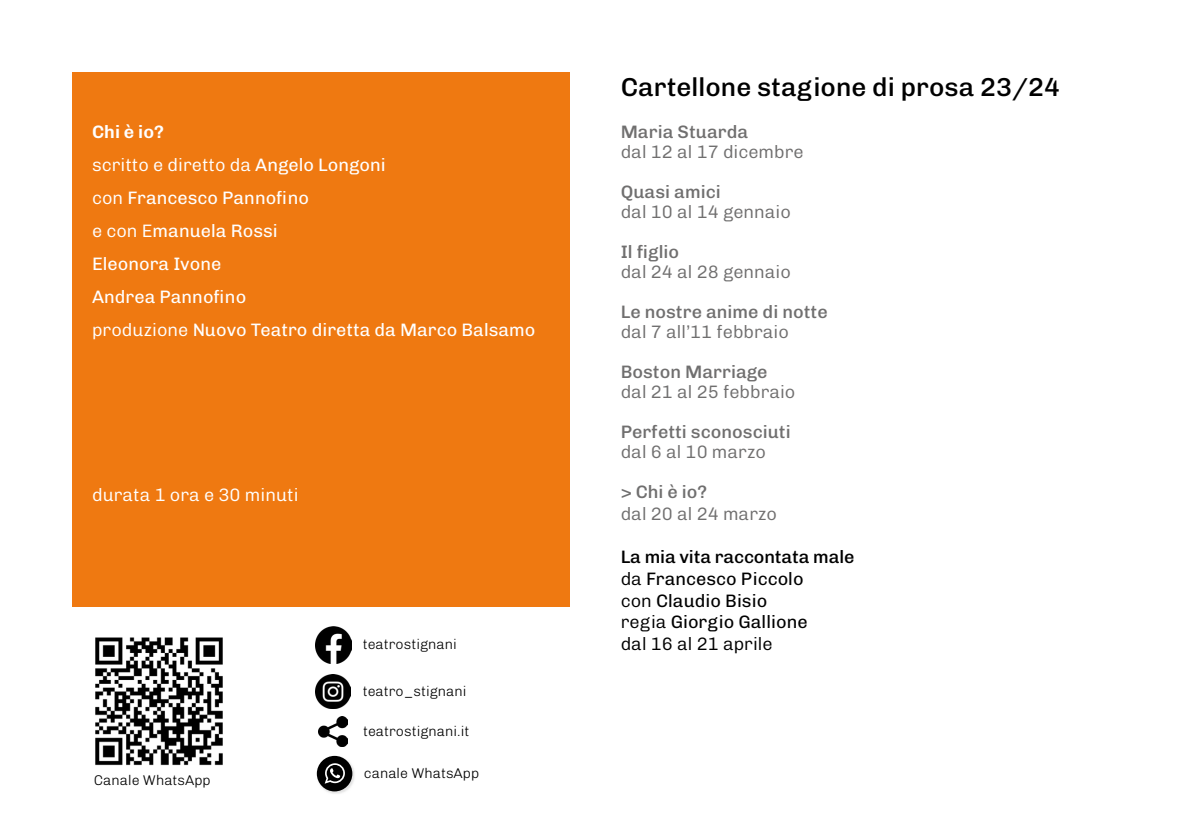
<style>
.page{position:relative;width:1191px;height:840px;background:#fff}
.page>*{position:absolute;margin:0;border:0;box-sizing:border-box;transform-origin:0 0}
.t1{font:500 26px "Chivo";color:#000}
.t2{font:18px/33px "Chivo";color:#fff}
.t3{font:300 18px "Chivo";color:#706f6f}
.t4{font:500 18px "Chivo";color:#706f6f}
.t5{font:18px/21.6px "Chivo";color:#000}
.t6{font:300 18px "Chivo";color:#fff}
.t7{font:200 14px "Chivo";color:#000}
.s1{font-weight:600}
.s2{font-weight:300}
.s3{font-weight:500}
</style>
<div class="page">
<div style="left:72px;top:72px;width:497px;height:535px;background:#ef7911"></div>
<img style="left:95px;top:637px;width:128px;height:129px">
<img style="left:316px;top:674px;width:34px;height:34px">
<img style="left:316px;top:626px;width:36px;height:37px">
<img style="left:318px;top:716px;width:30px;height:29px">
<img style="left:316px;top:760px;width:38px;height:34px">
<div style="left:317px;top:755px;width:35px;height:36px;background:#000;border-radius:50%"></div>
<svg style="left:325px;top:763px;width:20px;height:20px"></svg>
<p class="t2" style="left:92px;top:114px;width:445px"><span class="s1">Chi è io?<br></span><span class="s2">scritto e diretto da</span> Angelo Longoni<br><span class="s2">con</span> Francesco Pannofino<br><span class="s2">e con E</span>manuela Rossi<br>Eleonora Ivone<br>Andrea Pannofino<br><span class="s2">produzione</span> Nuovo Teatro diretta da Marco Balsamo</p>
<p class="t6" style="left:92px;top:480px;width:208px">durata 1 ora e 30 minuti</p>
<p class="t7" style="left:94px;top:769px;width:118px">Canale WhatsApp</p>
<p class="t7" style="left:363px;top:633px;width:96px">teatrostignani</p>
<p class="t7" style="left:363px;top:680px;width:105px">teatro_stignani</p>
<p class="t7" style="left:363px;top:719px;width:108px">teatrostignani.it</p>
<p class="t7" style="left:364px;top:762px;width:117px">canale WhatsApp</p>
<h1 class="t1" style="left:621px;top:67px;width:441px">Cartellone stagione di prosa 23/24</h1>
<p class="t4" style="left:621px;top:118px;width:129px">Maria Stuarda</p>
<p class="t3" style="left:621px;top:138px;width:185px">dal 12 al 17 dicembre</p>
<p class="t4" style="left:621px;top:178px;width:102px">Quasi amici</p>
<p class="t3" style="left:621px;top:198px;width:172px">dal 10 al 14 gennaio</p>
<p class="t4" style="left:621px;top:238px;width:60px">Il figlio</p>
<p class="t3" style="left:621px;top:258px;width:172px">dal 24 al 28 gennaio</p>
<p class="t4" style="left:621px;top:298px;width:208px">Le nostre anime di notte</p>
<p class="t3" style="left:621px;top:318px;width:170px">dal 7 all’11 febbraio</p>
<p class="t4" style="left:621px;top:358px;width:148px">Boston Marriage</p>
<p class="t3" style="left:621px;top:378px;width:176px">dal 21 al 25 febbraio</p>
<p class="t4" style="left:621px;top:418px;width:171px">Perfetti sconosciuti</p>
<p class="t3" style="left:621px;top:438px;width:147px">dal 6 al 10 marzo</p>
<p class="t4" style="left:621px;top:478px;width:88px">&gt; Chi è io?</p>
<p class="t3" style="left:621px;top:499px;width:158px">dal 20 al 24 marzo</p>
<p class="t5" style="left:621px;top:545px;width:235px"><span class="s3">La mia vita raccontata male </span><span class="s2">da</span> Francesco Piccolo<br><span class="s2">con</span> Claudio Bisio<br><span class="s2">regia</span> Giorgio Gallione<br><span class="s2">dal 16 al 21 aprile</span></p>
</div>
